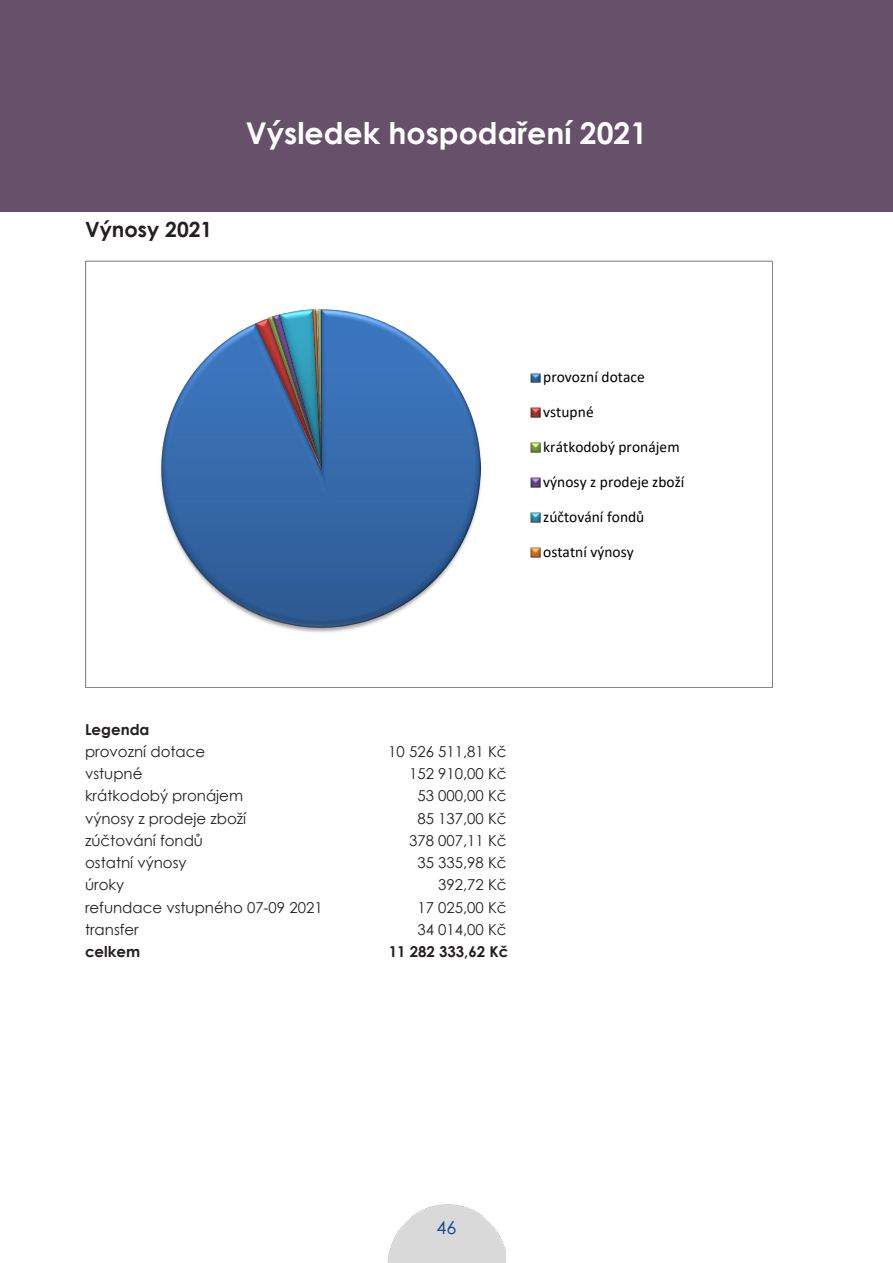
<style>
.page{position:relative;width:893px;height:1263px;background:#fff}
.page>*{position:absolute;margin:0;border:0;box-sizing:border-box;transform-origin:0 0}
.t1{font:700 30px "Century Gothic";color:#fff}
.t2{font:700 21px "Century Gothic";color:#231f20}
.t3{font:18px "Century Gothic";color:#07428d}
.t4{font:15.45px "Calibri";letter-spacing:.005em;color:#000}
.t5{font:15px "Century Gothic";color:#231f20}
.t6{font:700 15px "Century Gothic";color:#231f20}
</style>
<div class="page">
<div style="left:0;top:0;width:893px;height:211px;background:#67506a"></div>
<img style="left:388px;top:1204px;width:118px;height:59px">
<img style="left:162px;top:309px;width:318px;height:319px">
<img style="left:255px;top:318px;width:13px;height:151px">
<img style="left:268px;top:317px;width:5px;height:152px">
<img style="left:273px;top:315px;width:7px;height:154px">
<img style="left:280px;top:309px;width:33px;height:160px">
<img style="left:313px;top:309px;width:3px;height:160px">
<img style="left:316px;top:309px;width:1px;height:160px">
<img style="left:317px;top:309px;width:4px;height:160px">
<svg style="left:531px;top:373px;width:9px;height:9px"></svg>
<svg style="left:531px;top:408px;width:9px;height:9px"></svg>
<svg style="left:531px;top:443px;width:9px;height:9px"></svg>
<svg style="left:531px;top:478px;width:9px;height:9px"></svg>
<svg style="left:531px;top:513px;width:9px;height:9px"></svg>
<svg style="left:531px;top:548px;width:9px;height:9px"></svg>
<h2 class="t2" style="left:85px;top:213px;width:129px">Výnosy 2021</h2>
<h1 class="t1" style="left:246px;top:110px;width:403px">Výsledek hospodaření 2021</h1>
<p class="t4" style="left:543px;top:366px;width:103px">provozní dotace</p>
<p class="t4" style="left:543px;top:401px;width:52px">vstupné</p>
<p class="t4" style="left:543px;top:436px;width:138px">krátkodobý pronájem</p>
<p class="t4" style="left:543px;top:471px;width:143px">výnosy z prodeje zboží</p>
<p class="t4" style="left:543px;top:506px;width:103px">zúčtování fondů</p>
<p class="t4" style="left:543px;top:541px;width:92px">ostatní výnosy</p>
<p class="t6" style="left:85px;top:718px;width:66px">Legenda</p>
<p class="t5" style="left:85px;top:741px;width:122px">provozní dotace</p>
<p class="t5" style="left:388px;top:741px;width:120px">10 526 511,81 Kč</p>
<p class="t5" style="left:85px;top:763px;width:59px">vstupné</p>
<p class="t5" style="left:409px;top:763px;width:99px">152 910,00 Kč</p>
<p class="t5" style="left:85px;top:785px;width:160px">krátkodobý pronájem</p>
<p class="t5" style="left:417px;top:785px;width:91px">53 000,00 Kč</p>
<p class="t5" style="left:85px;top:808px;width:163px">výnosy z prodeje zboží</p>
<p class="t5" style="left:417px;top:808px;width:91px">85 137,00 Kč</p>
<p class="t5" style="left:85px;top:830px;width:120px">zúčtování fondů</p>
<p class="t5" style="left:409px;top:830px;width:99px">378 007,11 Kč</p>
<p class="t5" style="left:85px;top:852px;width:103px">ostatní výnosy</p>
<p class="t5" style="left:417px;top:852px;width:91px">35 335,98 Kč</p>
<p class="t5" style="left:85px;top:874px;width:41px">úroky</p>
<p class="t5" style="left:438px;top:874px;width:70px">392,72 Kč</p>
<p class="t5" style="left:85px;top:897px;width:239px">refundace vstupného 07-09 2021</p>
<p class="t5" style="left:417px;top:897px;width:91px">17 025,00 Kč</p>
<p class="t5" style="left:85px;top:919px;width:55px">transfer</p>
<p class="t5" style="left:417px;top:919px;width:91px">34 014,00 Kč</p>
<p class="t6" style="left:85px;top:940px;width:57px">celkem</p>
<p class="t6" style="left:389px;top:940px;width:121px">11 282 333,62 Kč</p>
<p class="t3" style="left:436px;top:1215px;width:21px">46</p>
</div>
